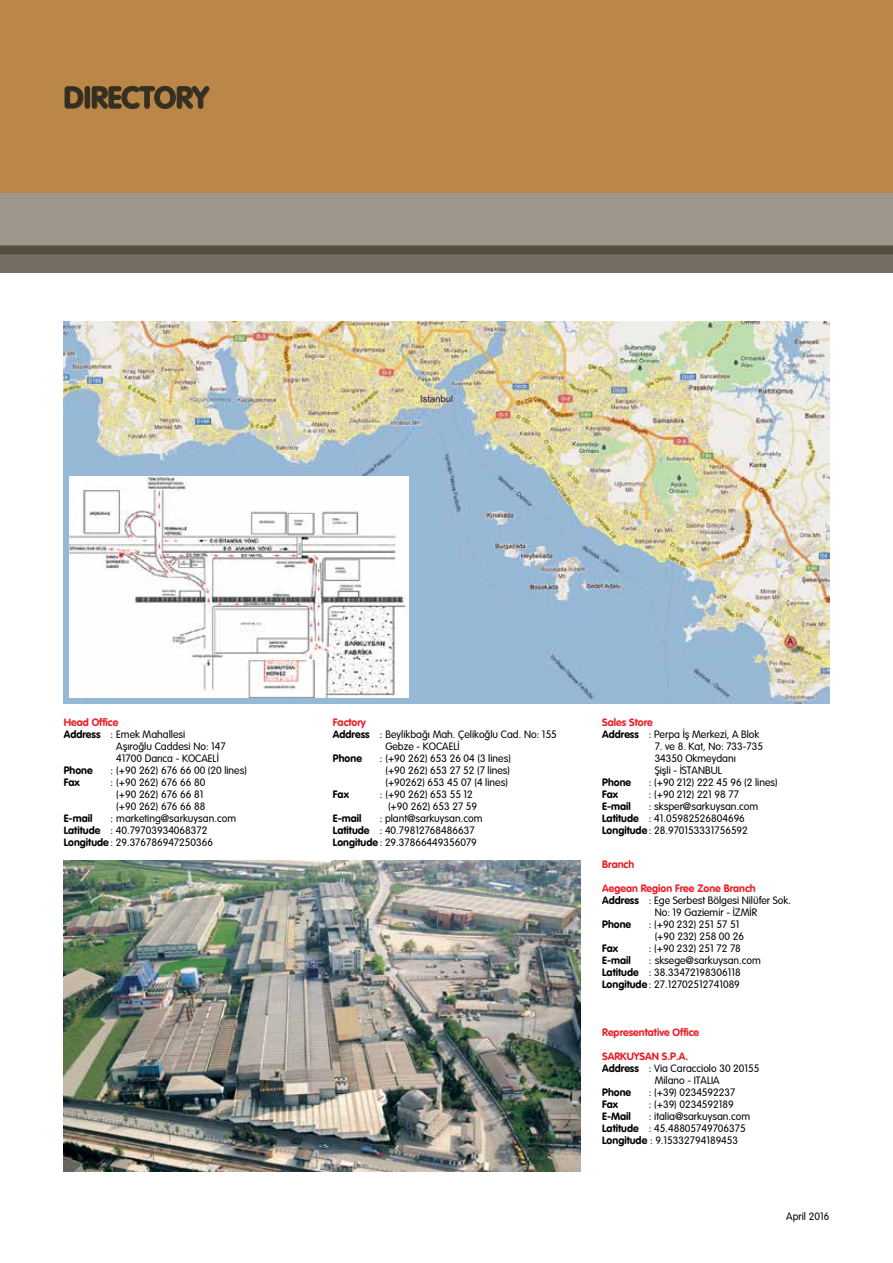
<style>
.page{position:relative;width:893px;height:1263px;background:#fff}
.page>*{position:absolute;margin:0;border:0;box-sizing:border-box;transform-origin:0 0}
.t1{font:700 30px "VAG Rounded";color:#342f20}
.t2{font:300 10.5px/12px "VAG Rounded";color:#000}
.t3{font:700 10.5px "VAG Rounded";color:#ed1d24}
.t4{font:700 10.5px "VAG Rounded";color:#000}
.s1{font-weight:700}
.s2{font-weight:700;color:#ed1d24}
</style>
<div class="page">
<div style="left:0;top:0;width:893px;height:194px;background:#ba8748"></div>
<svg style="left:0;top:245px;width:893px;height:27px;background:#6a6457"></svg>
<div style="left:0;top:194px;width:893px;height:51px;background:#9c968d"></div>
<svg style="left:64px;top:86px;width:146px;height:23px"></svg>
<img style="left:64px;top:860px;width:517px;height:311px">
<img style="left:64px;top:321px;width:765px;height:383px">
<img style="left:69px;top:477px;width:340px;height:220px">
<h1 class="t1" style="left:64px;top:80px;width:146px">DIRECTORY</h1>
<p class="t3" style="left:64px;top:716px;width:56px">Head Office</p>
<p class="t2" style="left:64px;top:729px;width:123px"><span class="s1">Address</span> : Emek Mahallesi</p>
<p class="t2" style="left:116px;top:741px;width:111px">Aşıroğlu Caddesi No: 147</p>
<p class="t2" style="left:116px;top:753px;width:104px">41700 Darıca - KOCAELİ</p>
<p class="t4" style="left:64px;top:764px;width:30px">Phone</p>
<p class="t2" style="left:111px;top:765px;width:138px">: (+90 262) 676 66 00 (20 lines)</p>
<p class="t4" style="left:64px;top:776px;width:17px">Fax</p>
<p class="t2" style="left:111px;top:777px;width:96px;text-align:center">: (+90 262) 676 66 80 (+90 262) 676 66 81 (+90 262) 676 66 88</p>
<p class="t4" style="left:64px;top:812px;width:30px">E-mail</p>
<p class="t2" style="left:64px;top:813px;width:174px;text-indent:47px">: marketing@sarkuysan.com<br><span class="s1">Latitude</span> : 40.79703934068372<br><span class="s1">Longitude</span> : 29.376786947250366</p>
<p class="t3" style="left:333px;top:716px;width:35px">Factory</p>
<p class="t2" style="left:333px;top:729px;width:225px"><span class="s1">Address</span> : Beylikbağı Mah. Çelikoğlu Cad. No: 155</p>
<p class="t2" style="left:385px;top:741px;width:76px">Gebze - KOCAELİ</p>
<p class="t4" style="left:333px;top:752px;width:30px">Phone</p>
<p class="t2" style="left:380px;top:753px;width:133px;text-align:center">: (+90 262) 653 26 04 (3 lines) (+90 262) 653 27 52 (7 lines) (+90262) 653 45 07 (4 lines)</p>
<p class="t4" style="left:333px;top:788px;width:17px">Fax</p>
<p class="t2" style="left:388px;top:789px;width:91px;text-indent:-8px">: (+90 262) 653 55 12 (+90 262) 653 27 59</p>
<p class="t4" style="left:333px;top:812px;width:30px">E-mail</p>
<p class="t2" style="left:333px;top:813px;width:151px;text-indent:47px">: plant@sarkuysan.com<br><span class="s1">Latitude</span> : 40.79812768486637<br><span class="s1">Longitude</span> : 29.37866449356079</p>
<p class="t2" style="left:602px;top:717px;width:159px"><span class="s2">Sales Store<br></span><span class="s1">Address</span> : Perpa İş Merkezi, A Blok</p>
<p class="t2" style="left:655px;top:741px;width:110px">7. ve 8. Kat, No: 733-735<br>34350 Okmeydanı<br>Şişli - İSTANBUL</p>
<p class="t4" style="left:602px;top:776px;width:30px">Phone</p>
<p class="t2" style="left:649px;top:777px;width:130px">: (+90 212) 222 45 96 (2 lines)</p>
<p class="t4" style="left:602px;top:788px;width:17px">Fax</p>
<p class="t2" style="left:649px;top:789px;width:92px">: (+90 212) 221 98 77</p>
<p class="t4" style="left:602px;top:800px;width:30px">E-mail</p>
<p class="t2" style="left:602px;top:801px;width:158px;text-indent:47px">: sksper@sarkuysan.com<br><span class="s1">Latitude</span> : 41.05982526804696<br><span class="s1">Longitude</span> : 28.970153331756592</p>
<p class="t3" style="left:602px;top:858px;width:34px">Branch</p>
<p class="t3" style="left:602px;top:882px;width:155px">Aegean Region Free Zone Branch</p>
<p class="t2" style="left:602px;top:894px;width:190px"><span class="s1">Address</span> : Ege Serbest Bölgesi Nilüfer Sok.</p>
<p class="t2" style="left:655px;top:906px;width:104px">No: 19 Gaziemir - İZMİR</p>
<p class="t4" style="left:602px;top:918px;width:30px">Phone</p>
<p class="t2" style="left:649px;top:918px;width:97px;text-align:center">: (+90 232) 251 57 51 (+90 232) 258 00 26</p>
<p class="t4" style="left:602px;top:942px;width:17px">Fax</p>
<p class="t2" style="left:649px;top:942px;width:93px">: (+90 232) 251 72 78</p>
<p class="t4" style="left:602px;top:954px;width:30px">E-mail</p>
<p class="t2" style="left:602px;top:954px;width:160px;text-indent:47px">: sksege@sarkuysan.com<br><span class="s1">Latitude</span> : 38.33472198306118<br><span class="s1">Longitude</span> : 27.12702512741089</p>
<p class="t3" style="left:602px;top:1026px;width:99px">Representative Office</p>
<p class="t3" style="left:602px;top:1050px;width:88px">SARKUYSAN S.P.A.</p>
<p class="t2" style="left:602px;top:1062px;width:159px"><span class="s1">Address</span> : Via Caracciolo 30 20155</p>
<p class="t2" style="left:655px;top:1074px;width:67px">Milano - ITALIA</p>
<p class="t4" style="left:602px;top:1086px;width:30px">Phone</p>
<p class="t2" style="left:649px;top:1086px;width:88px">: (+39) 0234592237</p>
<p class="t4" style="left:602px;top:1098px;width:17px">Fax</p>
<p class="t2" style="left:649px;top:1098px;width:86px">: (+39) 0234592189</p>
<p class="t4" style="left:602px;top:1110px;width:30px">E-Mail</p>
<p class="t2" style="left:602px;top:1110px;width:150px;text-indent:47px">: italia@sarkuysan.com<br><span class="s1">Latitude</span> : 45.48805749706375<br><span class="s1">Longitude</span> : 9.15332794189453</p>
<p class="t2" style="left:786px;top:1211px;width:45px">April 2016</p>
</div>
